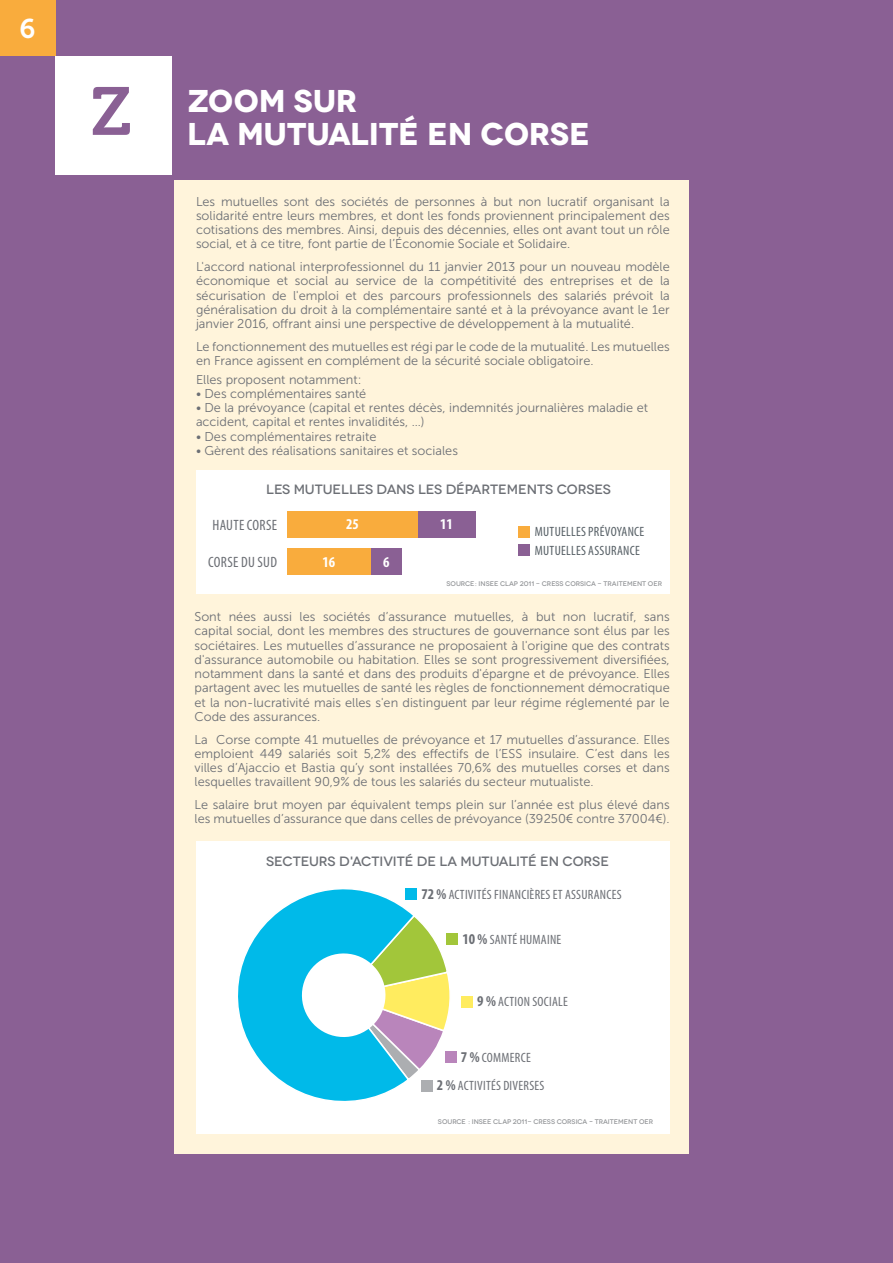
<style>
.page{position:relative;width:893px;height:1263px;background:#8a6094}
.page>*{position:absolute;margin:0;border:0;box-sizing:border-box;transform-origin:0 0}
.t1{font:700 31.5px/33px "Novecentowide";letter-spacing:-.01em;color:#fff}
.t2{font:27px "Museo 700";color:#fff}
.t3{font:condensed 15px "Myriad Pro";letter-spacing:.02em;color:#6c6f75}
.t4{font:700 condensed 15px "Myriad Pro";color:#fff}
.t5{font:condensed 13.5px/28.3px "Myriad Pro";letter-spacing:.02em;color:#6c6f75}
.t6{font:500 13.5px "Novecentowide";letter-spacing:-.005em;color:#6c6f75}
.t7{font:condensed 13.5px/18.3px "Myriad Pro";letter-spacing:.02em;color:#576066}
.t8{font:12.75px/14.2px "Museo Sans 300";color:#6c6f75;text-align:justify}
.t9{font:500 6.75px "Novecentowide";color:#939598}
.s1{font-weight:700;font-size:15px}
</style>
<div class="page">
<div style="left:175px;top:181px;width:514px;height:973px;background:#fff4db"></div>
<div style="left:0;top:0;width:55px;height:56px;background:#f9ac3d"></div>
<div style="left:55px;top:57px;width:117px;height:118px;background:#fff"></div>
<div style="left:196px;top:841px;width:474px;height:293px;background:#fff"></div>
<div style="left:196px;top:470px;width:474px;height:123px;background:#fff"></div>
<div style="left:518px;top:526px;width:11px;height:11px;background:#f9ac3d"></div>
<div style="left:518px;top:544px;width:11px;height:11px;background:#8a6094"></div>
<div style="left:418px;top:511px;width:57px;height:26px;background:#8a6094"></div>
<div style="left:371px;top:548px;width:31px;height:26px;background:#8a6094"></div>
<div style="left:287px;top:511px;width:131px;height:26px;background:#f9ac3d"></div>
<div style="left:287px;top:548px;width:84px;height:26px;background:#f9ac3d"></div>
<svg style="left:238px;top:888px;width:212px;height:213px"></svg>
<div style="left:446px;top:933px;width:12px;height:12px;background:#a2c63a"></div>
<div style="left:405px;top:889px;width:12px;height:11px;background:#00bae9"></div>
<div style="left:461px;top:996px;width:12px;height:11px;background:#ffec5f"></div>
<div style="left:445px;top:1051px;width:12px;height:12px;background:#b985bb"></div>
<div style="left:421px;top:1080px;width:12px;height:11px;background:#acaeb1"></div>
<h2 class="t2" style="left:20px;top:13px;width:17px">6</h2>
<h1 class="t1" style="left:92px;top:85px;width:500px;text-indent:95px">ZOOM SUR<br><sup>Z</sup> LA MUTUALITÉ EN CORSE</h1>
<p class="t8" style="left:196px;top:194px;width:475px">Les mutuelles sont des sociétés de personnes à but non lucratif organisant la solidarité entre leurs membres, et dont les fonds proviennent principalement des cotisations des membres. Ainsi, depuis des décennies, elles ont avant tout un rôle social, et à ce titre, font partie de l’Économie Sociale et Solidaire.</p>
<p class="t8" style="left:196px;top:260px;width:475px">L'accord national interprofessionnel du 11 janvier 2013 pour un nouveau modèle économique et social au service de la compétitivité des entreprises et de la sécurisation de l'emploi et des parcours professionnels des salariés prévoit la généralisation du droit à la complémentaire santé et à la prévoyance avant le 1er janvier 2016, offrant ainsi une perspective de développement à la mutualité.</p>
<p class="t8" style="left:196px;top:339px;width:475px">Le fonctionnement des mutuelles est régi par le code de la mutualité. Les mutuelles en France agissent en complément de la sécurité sociale obligatoire.</p>
<p class="t8" style="left:196px;top:372px;width:167px">Elles proposent notamment :</p>
<p class="t8" style="left:196px;top:386px;width:172px">• Des complémentaires santé</p>
<p class="t8" style="left:196px;top:401px;width:454px">• De la prévoyance (capital et rentes décès, indemnités journalières maladie et accident, capital et rentes invalidités, …)</p>
<p class="t8" style="left:196px;top:429px;width:182px">• Des complémentaires retraite</p>
<p class="t8" style="left:196px;top:443px;width:263px">• Gèrent des réalisations sanitaires et sociales</p>
<p class="t6" style="left:266px;top:481px;width:346px">LES MUTUELLES DANS LES DÉPARTEMENTS CORSES</p>
<p class="t3" style="left:212px;top:516px;width:60px">HAUTE CORSE</p>
<p class="t4" style="left:346px;top:515px;width:14px">25</p>
<p class="t3" style="left:208px;top:552px;width:69px">CORSE DU SUD</p>
<p class="t4" style="left:322px;top:552px;width:14px">16</p>
<p class="t4" style="left:383px;top:552px;width:8px">6</p>
<p class="t4" style="left:440px;top:515px;width:14px">11</p>
<p class="t7" style="left:535px;top:523px;width:110px">MUTUELLES PRÉVOYANCE<br>MUTUELLES ASSURANCE</p>
<p class="t9" style="left:446px;top:580px;width:106px">SOURCE : I NSEE CLAP 2011 - CRESS</p>
<p class="t9" style="left:565px;top:580px;width:89px">CORSICA - TRAITEMENT OER</p>
<p class="t8" style="left:195px;top:610px;width:477px">Sont nées aussi les sociétés d’assurance mutuelles, à but non lucratif, sans capital social, dont les membres des structures de gouvernance sont élus par les sociétaires. Les mutuelles d’assurance ne proposaient à l'origine que des contrats d'assurance automobile ou habitation. Elles se sont progressivement diversifiées, notamment dans la santé et dans des produits d'épargne et de prévoyance. Elles partagent avec les mutuelles de santé les règles de fonctionnement démocratique et la non-lucrativité mais elles s'en distinguent par leur régime réglementé par le Code des assurances.</p>
<p class="t8" style="left:195px;top:732px;width:477px">La Corse compte 41 mutuelles de prévoyance et 17 mutuelles d’assurance. Elles emploient 449 salariés soit 5,2% des effectifs de l’ESS insulaire. C’est dans les villes d’Ajaccio et Bastia qu’y sont installées 70,6% des mutuelles corses et dans lesquelles travaillent 90,9% de tous les salariés du secteur mutualiste.</p>
<p class="t8" style="left:195px;top:798px;width:477px">Le salaire brut moyen par équivalent temps plein sur l’année est plus élevé dans les mutuelles d’assurance que dans celles de prévoyance (39 250€ contre 37 004€).</p>
<p class="t6" style="left:266px;top:853px;width:344px">SECTEURS D'ACTIVITÉ DE LA MUTUALITÉ EN CORSE</p>
<p class="t5" style="left:421px;top:880px;width:196px"><span class="s1">72 %</span>ACTIVITÉS FINANCIÈRES ET ASSURANCES</p>
<p class="t5" style="left:462px;top:925px;width:94px"><span class="s1">10 %</span>SANTÉ HUMAINE</p>
<p class="t5" style="left:477px;top:987px;width:91px"><span class="s1">9 %</span>ACTION SOCIALE</p>
<p class="t5" style="left:437px;top:1043px;width:99px;text-indent:24px"><span class="s1">7 %</span>COMMERCE<br><span class="s1">2 %</span>ACTIVITÉS DIVERSES</p>
<p class="t9" style="left:438px;top:1118px;width:106px">SOURCE : I NSEE CLAP 2011- CRESS</p>
<p class="t9" style="left:557px;top:1118px;width:88px">CORSICA – TRAITEMENT OER</p>
</div>
